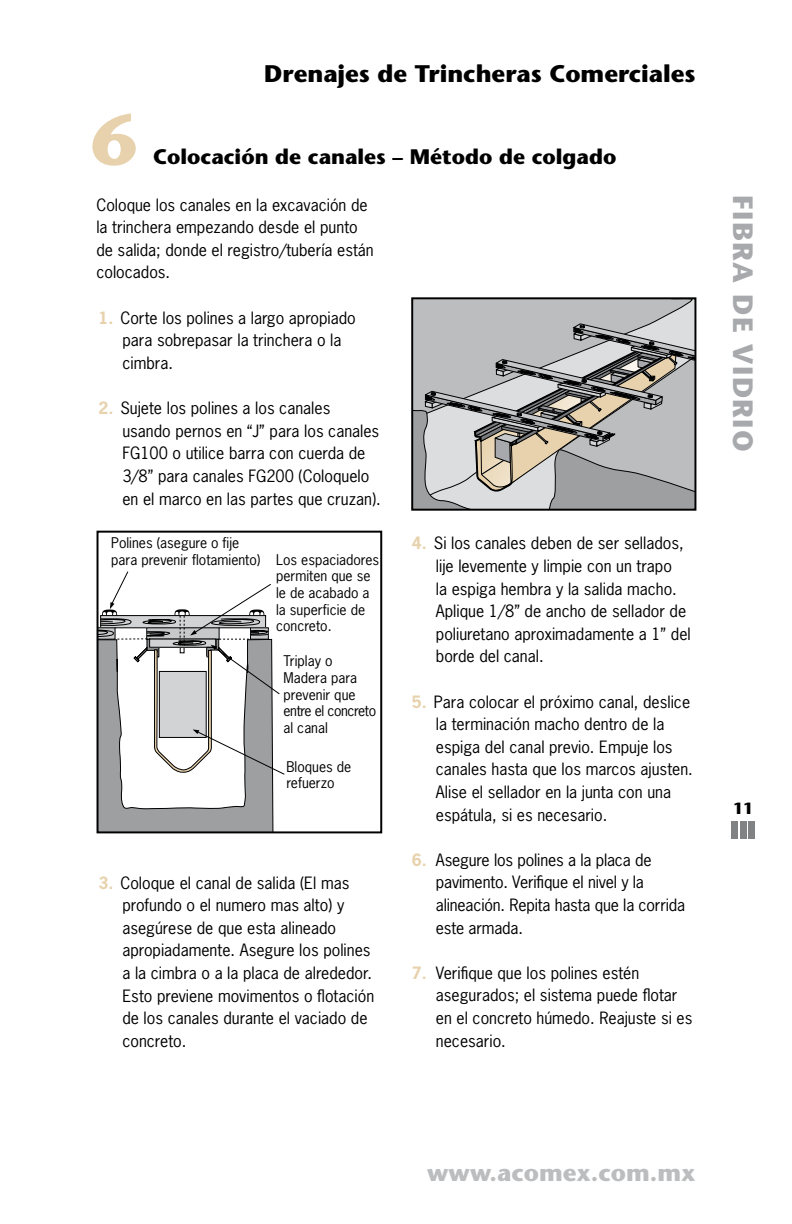
<style>
.page{position:relative;width:792px;height:1224px;background:#fff}
.page>*{position:absolute;margin:0;border:0;box-sizing:border-box;transform-origin:0 0}
.t1{font:700 72px "Stone Sans";color:#e7d2ad}
.t2{font:700 28px "Stone Sans";letter-spacing:.05em;color:#a7a9ac}
.t3{font:700 24px "Stone Sans";color:#000}
.t4{font:700 24px "Stone Sans";color:#bcbdbf}
.t5{font:700 21px "Stone Sans";color:#000}
.t6{font:16px/22.6px "News Gothic";color:#000}
.t7{font:700 16px "Stone Sans";color:#000}
.t8{font:13.8px/16.6px "News Gothic";color:#000}
.s1{font-weight:700;color:#e7d2ad}
</style>
<div class="page">
<div style="left:731px;top:821px;width:7px;height:18px;background:#808284"></div>
<div style="left:740px;top:821px;width:7px;height:18px;background:#808284"></div>
<div style="left:748px;top:821px;width:7px;height:18px;background:#808284"></div>
<svg style="left:414px;top:300px;width:279px;height:208px;background:#adadab"></svg>
<div style="left:411px;top:297px;width:285px;height:214px;border:2px solid #000"></div>
<div style="left:97px;top:531px;width:285px;height:302px;border:2px solid #000"></div>
<svg style="left:96px;top:570px;width:190px;height:264px"></svg>
<div style="left:238px;top:629px;width:12px;height:8px;background:#fff"></div>
<h1 class="t1" style="left:91px;top:97px;width:45px">6</h1>
<h3 class="t3" style="left:264px;top:59px;width:433px">Drenajes de Trincheras Comerciales</h3>
<h3 class="t5" style="left:153px;top:144px;width:465px">Colocación de canales – Método de colgado</h3>
<p class="t6" style="left:96px;top:193px;width:279px">Coloque los canales en la excavación de la trinchera empezando desde el punto de salida; donde el registro/tubería están colocados.</p>
<p class="t6" style="left:122px;top:306px;width:235px;text-indent:-24px"><span class="s1">1.</span> Corte los polines a largo apropiado para sobrepasar la trinchera o la cimbra.</p>
<p class="t6" style="left:122px;top:396px;width:260px;text-indent:-24px"><span class="s1">2.</span> Sujete los polines a los canales usando pernos en “J” para los canales FG100 o utilice barra con cuerda de 3/8” para canales FG200 (Coloquelo en el marco en las partes que cruzan).</p>
<p class="t8" style="left:111px;top:534px;width:130px">Polines (asegure o fije</p>
<p class="t8" style="left:111px;top:551px;width:269px">para prevenir flotamiento) Los espaciadores</p>
<p class="t8" style="left:276px;top:567px;width:96px">permiten que se</p>
<p class="t8" style="left:276px;top:584px;width:95px">le de acabado a</p>
<p class="t8" style="left:276px;top:601px;width:91px">la superficie de</p>
<p class="t8" style="left:276px;top:617px;width:57px">concreto.</p>
<p class="t8" style="left:284px;top:652px;width:94px">Triplay o<br>Madera para prevenir que entre el concreto al canal</p>
<p class="t8" style="left:286px;top:758px;width:66px">Bloques de refuerzo</p>
<p class="t6" style="left:122px;top:871px;width:253px;text-indent:-24px"><span class="s1">3.</span> Coloque el canal de salida (El mas profundo o el numero mas alto) y asegúrese de que esta alineado apropiadamente. Asegure los polines a la cimbra o a la placa de alrededor.<br>Esto previene movimentos o flotación de los canales durante el vaciado de concreto.</p>
<p class="t6" style="left:436px;top:531px;width:256px;text-indent:-24px"><span class="s1">4.</span> Si los canales deben de ser sellados, lije levemente y limpie con un trapo<br>la espiga hembra y la salida macho.<br>Aplique 1/8” de ancho de sellador de poliuretano aproximadamente a 1” del borde del canal.</p>
<p class="t6" style="left:436px;top:690px;width:258px;text-indent:-24px"><span class="s1">5.</span> Para colocar el próximo canal, deslice la terminación macho dentro de la espiga del canal previo. Empuje los canales hasta que los marcos ajusten.<br>Alise el sellador en la junta con una espátula, si es necesario.</p>
<p class="t6" style="left:436px;top:848px;width:251px;text-indent:-24px"><span class="s1">6.</span> Asegure los polines a la placa de pavimento. Verifique el nivel y la alineación. Repita hasta que la corrida este armada.</p>
<p class="t6" style="left:436px;top:961px;width:258px;text-indent:-24px"><span class="s1">7.</span> Verifique que los polines estén asegurados; el sistema puede flotar en el concreto húmedo. Reajuste si es necesario.</p>
<h2 class="t2" style="left:760px;top:195px;width:258px;rotate:90deg">FIBRA DE VIDRIO</h2>
<p class="t7" style="left:733px;top:799px;width:22px">11</p>
<h3 class="t4" style="left:427px;top:1158px;width:270px">www.acomex.com.mx</h3>
</div>
